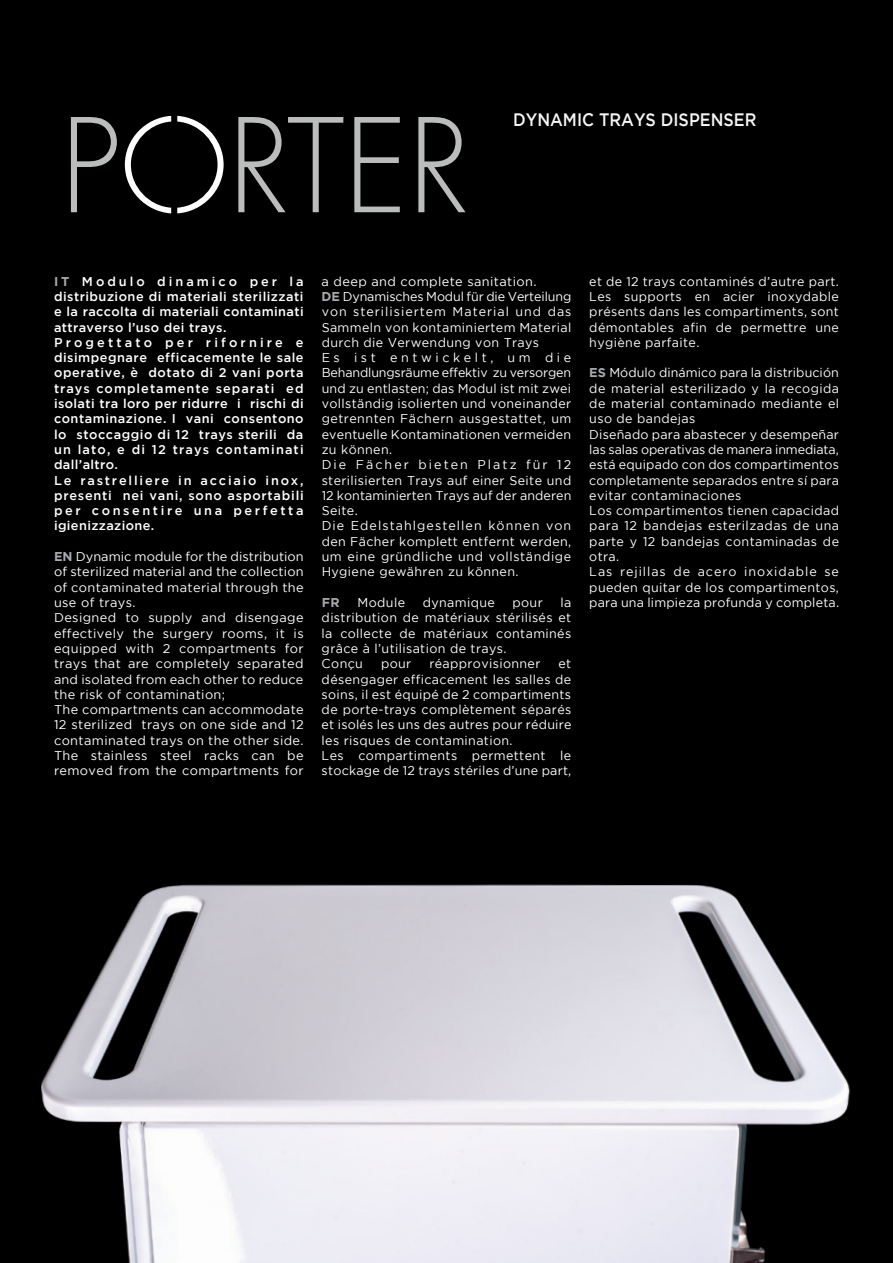
<style>
.page{position:relative;width:893px;height:1263px;background:#000}
.page>*{position:absolute;margin:0;border:0;box-sizing:border-box;transform-origin:0 0}
.t1{font:500 18px "Gotham";color:#f5f6f6;scale:.9 1}
.t2{font:12.75px/15.3px "Gotham";letter-spacing:.03em;color:#fff}
.t3{font:500 12.75px/15.3px "Gotham";letter-spacing:.04em;color:#fff}
.t4{font:700 12.75px "Gotham";color:#a7a9ac}
.s1{font-weight:700;color:#a7a9ac}
</style>
<div class="page">
<img style="left:41px;top:884px;width:809px;height:379px">
<svg style="left:71px;top:117px;width:46px;height:95px"></svg>
<svg style="left:238px;top:117px;width:105px;height:95px"></svg>
<svg style="left:354px;top:117px;width:46px;height:95px"></svg>
<svg style="left:418px;top:117px;width:47px;height:95px"></svg>
<svg style="left:125px;top:116px;width:46px;height:97px"></svg>
<svg style="left:177px;top:116px;width:47px;height:97px"></svg>
<h1 class="t1" style="left:513px;top:113px;width:272px">DYNAMIC TRAYS DISPENSER</h1>
<p class="t3" style="left:54px;top:274px;width:251px"><span class="s1">IT</span> Modulo dinamico per la distribuzione di materiali sterilizzati e la raccolta di materiali contaminati attraverso l’uso dei trays.<br>Progettato per rifornire e disimpegnare efficacemente le sale operative, è dotato di 2 vani porta trays completamente separati ed isolati tra loro per ridurre i rischi di contaminazione. I vani consentono lo stoccaggio di 12 trays sterili da un lato, e di 12 trays contaminati dall’altro.<br>Le rastrelliere in acciaio inox, presenti nei vani, sono asportabili per consentire una perfetta igienizzazione.</p>
<p class="t2" style="left:54px;top:550px;width:251px"><span class="s1">EN</span> Dynamic module for the distribution of sterilized material and the collection of contaminated material through the use of trays.<br>Designed to supply and disengage effectively the surgery rooms, it is equipped with 2 compartments for trays that are completely separated and isolated from each other to reduce the risk of contamination;<br>The compartments can accommodate 12 sterilized trays on one side and 12 contaminated trays on the other side.<br>The stainless steel racks can be removed from the compartments for</p>
<p class="t2" style="left:322px;top:274px;width:251px">a deep and complete sanitation.<br><span class="s1">DE</span> Dynamisches Modul für die Verteilung von sterilisiertem Material und das Sammeln von kontaminiertem Material durch die Verwendung von Trays<br>Es ist entwickelt, um die Behandlungsräume effektiv zu versorgen und zu entlasten; das Modul ist mit zwei vollständig isolierten und voneinander getrennten Fächern ausgestattet, um eventuelle Kontaminationen vermeiden zu können.<br>Die Fächer bieten Platz für 12 sterilisierten Trays auf einer Seite und 12 kontaminierten Trays auf der anderen Seite.<br>Die Edelstahlgestellen können von den Fächer komplett entfernt werden, um eine gründliche und vollständige Hygiene gewähren zu können.</p>
<p class="t4" style="left:322px;top:598px;width:19px">FR</p>
<p class="t2" style="left:358px;top:596px;width:49px">Module</p>
<p class="t2" style="left:423px;top:596px;width:74px">dynamique</p>
<p class="t2" style="left:512px;top:596px;width:32px">pour</p>
<p class="t2" style="left:322px;top:596px;width:251px;text-indent:239px">la distribution de matériaux stérilisés et la collecte de matériaux contaminés grâce à l’utilisation de trays.<br>Conçu</p>
<p class="t2" style="left:381px;top:657px;width:32px">pour</p>
<p class="t2" style="left:429px;top:657px;width:113px">réapprovisionner</p>
<p class="t2" style="left:322px;top:657px;width:251px;text-indent:237px">et désengager efficacement les salles de soins, il est équipé de 2 compartiments de porte-trays complètement séparés et isolés les uns des autres pour réduire les risques de contamination.<br>Les compartiments permettent le stockage de 12 trays stériles d’une part,</p>
<p class="t2" style="left:589px;top:274px;width:251px;text-align:justify">et de 12 trays contaminés d’autre part.<br>Les supports en acier inoxydable présents dans les compartiments, sont démontables afin de permettre une hygiène parfaite.</p>
<p class="t2" style="left:589px;top:366px;width:251px"><span class="s1">ES</span> Módulo dinámico para la distribución de material esterilizado y la recogida de material contaminado mediante el uso de bandejas<br>Diseñado para abastecer y desempeñar las salas operativas de manera inmediata, está equipado con dos compartimentos completamente separados entre sí para evitar contaminaciones<br>Los compartimentos tienen capacidad para 12 bandejas esterilzadas de una parte y 12 bandejas contaminadas de otra.<br>Las rejillas de acero inoxidable se pueden quitar de los compartimentos, para una limpieza profunda y completa.</p>
</div>
